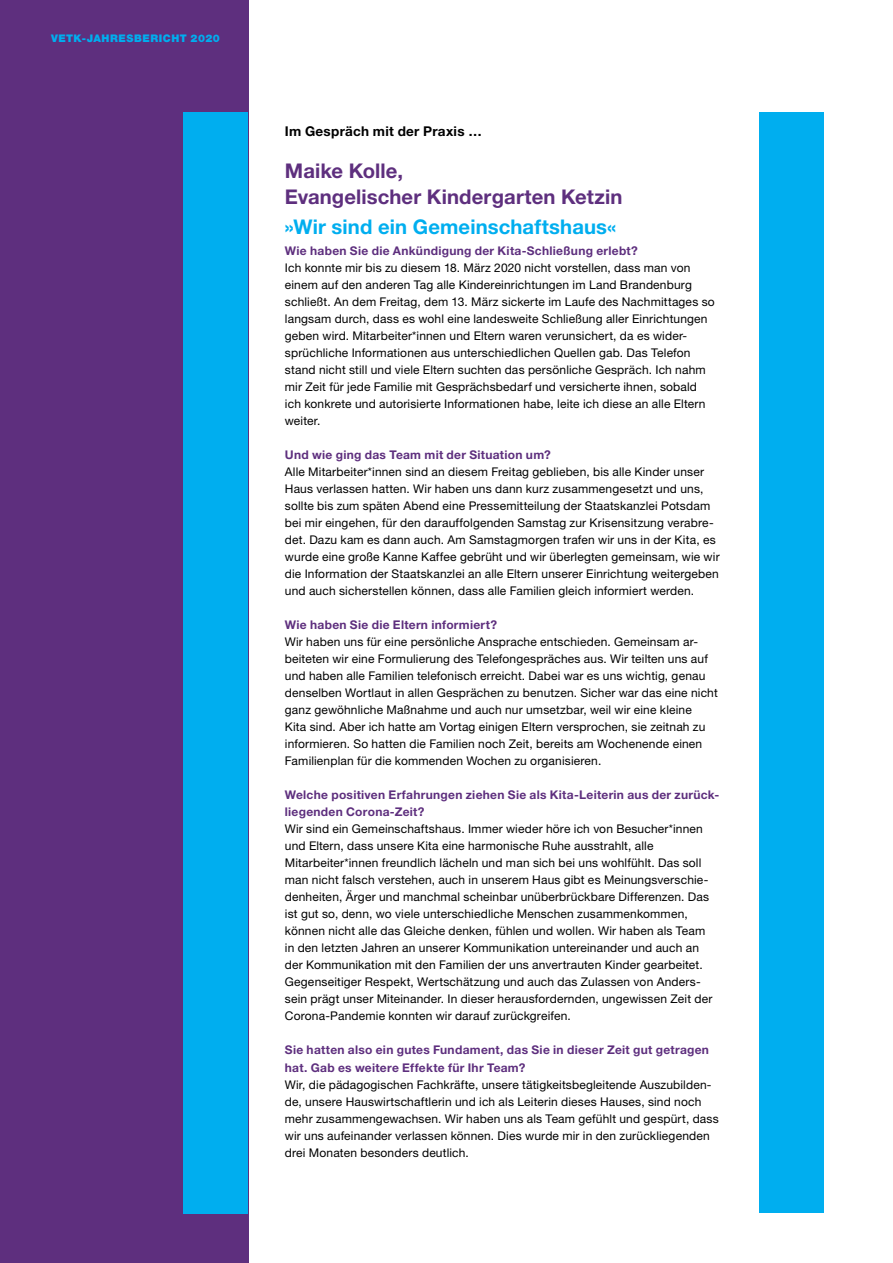
<style>
.page{position:relative;width:893px;height:1263px;background:#fff}
.page>*{position:absolute;margin:0;border:0;box-sizing:border-box;transform-origin:0 0}
.t1{font:700 20.25px/25.5px "Helvetica Neue LT Pro";letter-spacing:.005em;color:#5e2f7e}
.t2{font:700 20.25px "Helvetica Neue LT Pro";letter-spacing:.01em;color:#00aeef}
.t3{font:700 13.5px "Helvetica Neue LT Pro";letter-spacing:.02em;color:#000}
.t4{font:12px/17px "Helvetica Neue LT Pro";letter-spacing:.015em;color:#000}
.t5{font:700 12px/17px "Helvetica Neue LT Pro";letter-spacing:.025em;color:#5e2f7e}
.t6{font:900 10.5px "Helvetica Neue LT Pro";letter-spacing:.05em;color:#00aeef}
</style>
<div class="page">
<div style="left:0;top:0;width:249px;height:1263px;background:#5e2f7e"></div>
<div style="left:184px;top:113px;width:64px;height:1101px;background:#00aeef"></div>
<div style="left:759px;top:113px;width:64px;height:1100px;background:#00aeef"></div>
<p class="t6" style="left:51px;top:31px;width:170px">VETK-JAHRESBERICHT 2020</p>
<p class="t3" style="left:285px;top:122px;width:198px">Im Gespräch mit der Praxis …</p>
<h1 class="t1" style="left:285px;top:158px;width:339px">Maike Kolle,<br>Evangelischer Kindergarten Ketzin</h1>
<h1 class="t2" style="left:285px;top:214px;width:333px">»Wir sind ein Gemeinschaftshaus«</h1>
<p class="t5" style="left:285px;top:242px;width:354px">Wie haben Sie die Ankündigung der Kita-Schließung erlebt?</p>
<p class="t4" style="left:285px;top:259px;width:431px">Ich konnte mir bis zu diesem 18. März 2020 nicht vorstellen, dass man von einem auf den anderen Tag alle Kindereinrichtungen im Land Brandenburg schließt. An dem Freitag, dem 13. März sickerte im Laufe des Nachmittages so langsam durch, dass es wohl eine landesweite Schließung aller Einrichtungen geben wird. Mitarbeiter*innen und Eltern waren verunsichert, da es wider&shy;sprüchliche Informationen aus unterschiedlichen Quellen gab. Das Telefon stand nicht still und viele Eltern suchten das persönliche Gespräch. Ich nahm mir Zeit für jede Familie mit Gesprächsbedarf und versicherte ihnen, sobald ich konkrete und autorisierte Informationen habe, leite ich diese an alle Eltern weiter.</p>
<p class="t5" style="left:285px;top:446px;width:267px">Und wie ging das Team mit der Situation um?</p>
<p class="t4" style="left:285px;top:463px;width:436px">Alle Mitarbeiter*innen sind an diesem Freitag geblieben, bis alle Kinder unser Haus verlassen hatten. Wir haben uns dann kurz zusammengesetzt und uns, sollte bis zum späten Abend eine Pressemitteilung der Staatskanzlei Potsdam bei mir eingehen, für den darauffolgenden Samstag zur Krisensitzung verabre&shy;det. Dazu kam es dann auch. Am Samstagmorgen trafen wir uns in der Kita, es wurde eine große Kanne Kaffee gebrüht und wir überlegten gemeinsam, wie wir die Information der Staatskanzlei an alle Eltern unserer Einrichtung weitergeben und auch sicherstellen können, dass alle Familien gleich informiert werden.</p>
<p class="t5" style="left:285px;top:616px;width:214px">Wie haben Sie die Eltern informiert?</p>
<p class="t4" style="left:285px;top:633px;width:434px">Wir haben uns für eine persönliche Ansprache entschieden. Gemeinsam ar&shy;beiteten wir eine Formulierung des Telefongespräches aus. Wir teilten uns auf und haben alle Familien telefonisch erreicht. Dabei war es uns wichtig, genau denselben Wortlaut in allen Gesprächen zu benutzen. Sicher war das eine nicht ganz gewöhnliche Maßnahme und auch nur umsetzbar, weil wir eine kleine<br>Kita sind. Aber ich hatte am Vortag einigen Eltern versprochen, sie zeitnah zu informieren. So hatten die Familien noch Zeit, bereits am Wochenende einen Familienplan für die kommenden Wochen zu organisieren.</p>
<p class="t5" style="left:285px;top:786px;width:436px">Welche positiven Erfahrungen ziehen Sie als Kita-Leiterin aus der zurück&shy;liegenden Corona-Zeit?</p>
<p class="t4" style="left:285px;top:820px;width:429px">Wir sind ein Gemeinschaftshaus. Immer wieder höre ich von Besucher*innen und Eltern, dass unsere Kita eine harmonische Ruhe ausstrahlt, alle Mitarbeiter*innen freundlich lächeln und man sich bei uns wohlfühlt. Das soll man nicht falsch verstehen, auch in unserem Haus gibt es Meinungsverschie&shy;denheiten, Ärger und manchmal scheinbar unüberbrückbare Differenzen. Das ist gut so, denn, wo viele unterschiedliche Menschen zusammenkommen, können nicht alle das Gleiche denken, fühlen und wollen. Wir haben als Team in den letzten Jahren an unserer Kommunikation untereinander und auch an der Kommunikation mit den Familien der uns anvertrauten Kinder gearbeitet.<br>Gegenseitiger Respekt, Wertschätzung und auch das Zulassen von Anders&shy;sein prägt unser Miteinander. In dieser herausfordernden, ungewissen Zeit der Corona-Pandemie konnten wir darauf zurückgreifen.</p>
<p class="t5" style="left:285px;top:1041px;width:426px">Sie hatten also ein gutes Fundament, das Sie in dieser Zeit gut getragen hat. Gab es weitere Effekte für Ihr Team?</p>
<p class="t4" style="left:285px;top:1075px;width:435px">Wir, die pädagogischen Fachkräfte, unsere tätigkeitsbegleitende Auszubilden&shy;de, unsere Hauswirtschaftlerin und ich als Leiterin dieses Hauses, sind noch mehr zusammengewachsen. Wir haben uns als Team gefühlt und gespürt, dass wir uns aufeinander verlassen können. Dies wurde mir in den zurückliegenden drei Monaten besonders deutlich.</p>
</div>
